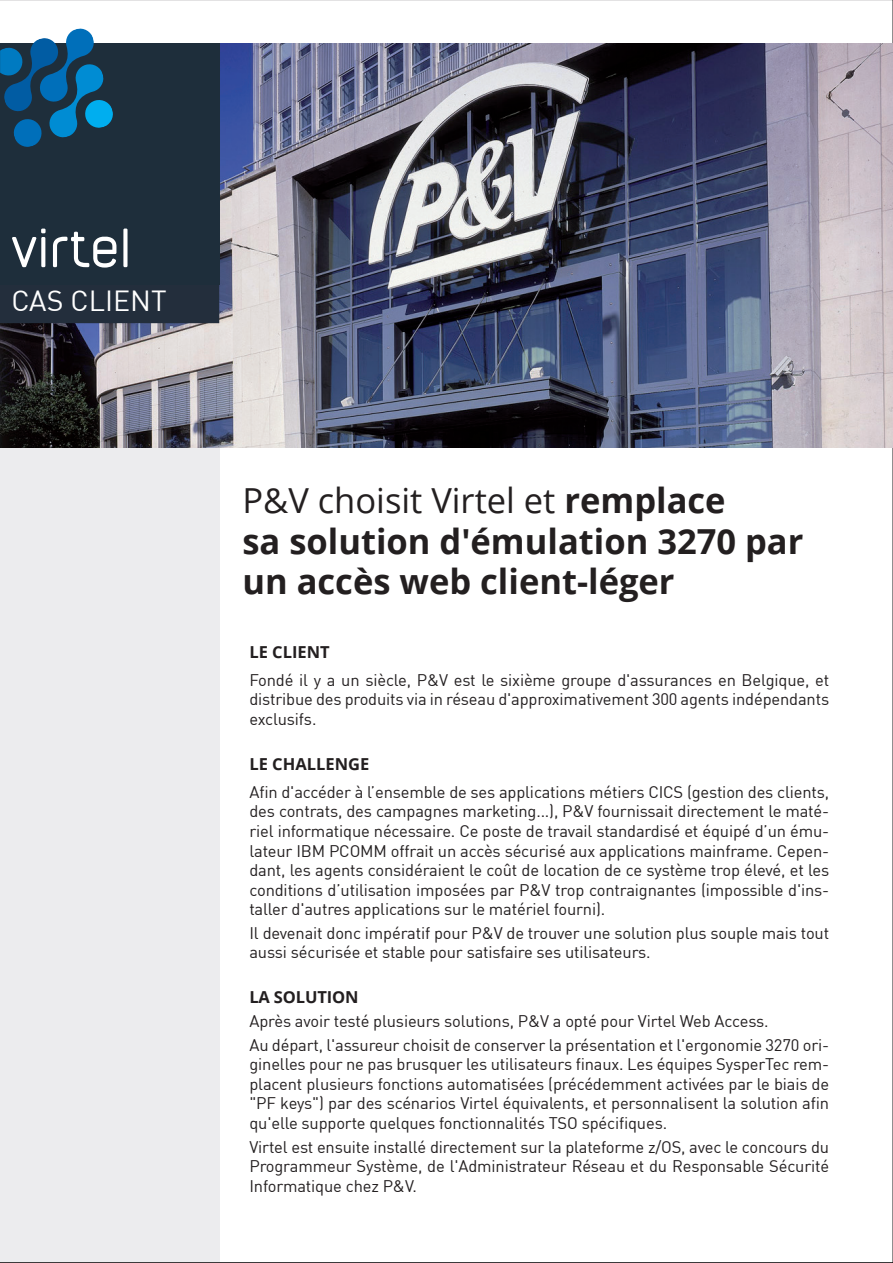
<style>
.page{position:relative;width:893px;height:1263px;background:#fff}
.page>*{position:absolute;margin:0;border:0;box-sizing:border-box;transform-origin:0 0}
.t1{font:700 34.5px/40.5px "Open Sans";color:#231f20}
.t2{font:28.5px "DIN";color:#fff}
.t3{font:16.5px/19.5px "DIN";letter-spacing:-.01em;color:#231f20;text-align:justify}
.t4{font:700 16.5px "Open Sans";color:#231f20}
.s1{font-weight:400}
</style>
<div class="page">
<div style="left:0;top:44px;width:219px;height:1218px;background:#ececee"></div>
<img style="left:0;top:44px;width:893px;height:404px">
<div style="left:0;top:285px;width:219px;height:38px;background:#232e3c"></div>
<div style="left:0;top:44px;width:220px;height:241px;background:#1e2e3b"></div>
<svg style="left:0;top:28px;width:114px;height:119px"></svg>
<svg style="left:12px;top:229px;width:34px;height:38px"></svg>
<svg style="left:53px;top:232px;width:63px;height:36px"></svg>
<div style="left:123px;top:229px;width:5px;height:38px;background:#fff"></div>
<h2 class="t2" style="left:11px;top:282px;width:157px">CAS CLIENT</h2>
<h1 class="t1" style="left:242px;top:479px;width:563px"><span class="s1">P&amp;V choisit Virtel et</span> remplace<br>sa solution d'émulation 3270 par un accès web client-léger</h1>
<p class="t4" style="left:249px;top:640px;width:82px">LE CLIENT</p>
<p class="t3" style="left:249px;top:670px;width:581px">Fondé il y a un siècle, P&amp;V est le sixième groupe d'assurances en Belgique, et distribue des produits via in réseau d'approximativement 300 agents indépendants exclusifs.</p>
<p class="t4" style="left:249px;top:752px;width:121px">LE CHALLENGE</p>
<p class="t3" style="left:249px;top:782px;width:581px">Afin d'accéder à l’ensemble de ses applications métiers CICS (gestion des clients, des contrats, des campagnes marketing...), P&amp;V fournissait directement le maté&shy;riel informatique nécessaire. Ce poste de travail standardisé et équipé d’un ému&shy;lateur IBM PCOMM offrait un accès sécurisé aux applications mainframe. Cepen&shy;dant, les agents considéraient le coût de location de ce système trop élevé, et les conditions d’utilisation imposées par P&amp;V trop contraignantes (impossible d'ins&shy;taller d'autres applications sur le matériel fourni).</p>
<p class="t3" style="left:249px;top:923px;width:581px">Il devenait donc impératif pour P&amp;V de trouver une solution plus souple mais tout aussi sécurisée et stable pour satisfaire ses utilisateurs.</p>
<p class="t4" style="left:249px;top:986px;width:110px">LA SOLUTION</p>
<p class="t3" style="left:249px;top:1009px;width:581px;line-height:23.7px">Après avoir testé plusieurs solutions, P&amp;V a opté pour Virtel Web Access.<br>Au départ, l'assureur choisit de conserver la présentation et l'ergonomie 3270 ori-</p>
<p class="t3" style="left:249px;top:1054px;width:581px">ginelles pour ne pas brusquer les utilisateurs finaux. Les équipes SysperTec rem&shy;placent plusieurs fonctions automatisées (précédemment activées par le biais de "PF keys") par des scénarios Virtel équivalents, et personnalisent la solution afin qu'elle supporte quelques fonctionnalités TSO spécifiques.</p>
<p class="t3" style="left:249px;top:1136px;width:581px">Virtel est ensuite installé directement sur la plateforme z/OS, avec le concours du Programmeur Système, de l'Administrateur Réseau et du Responsable Sécurité Informatique chez P&amp;V.</p>
</div>
